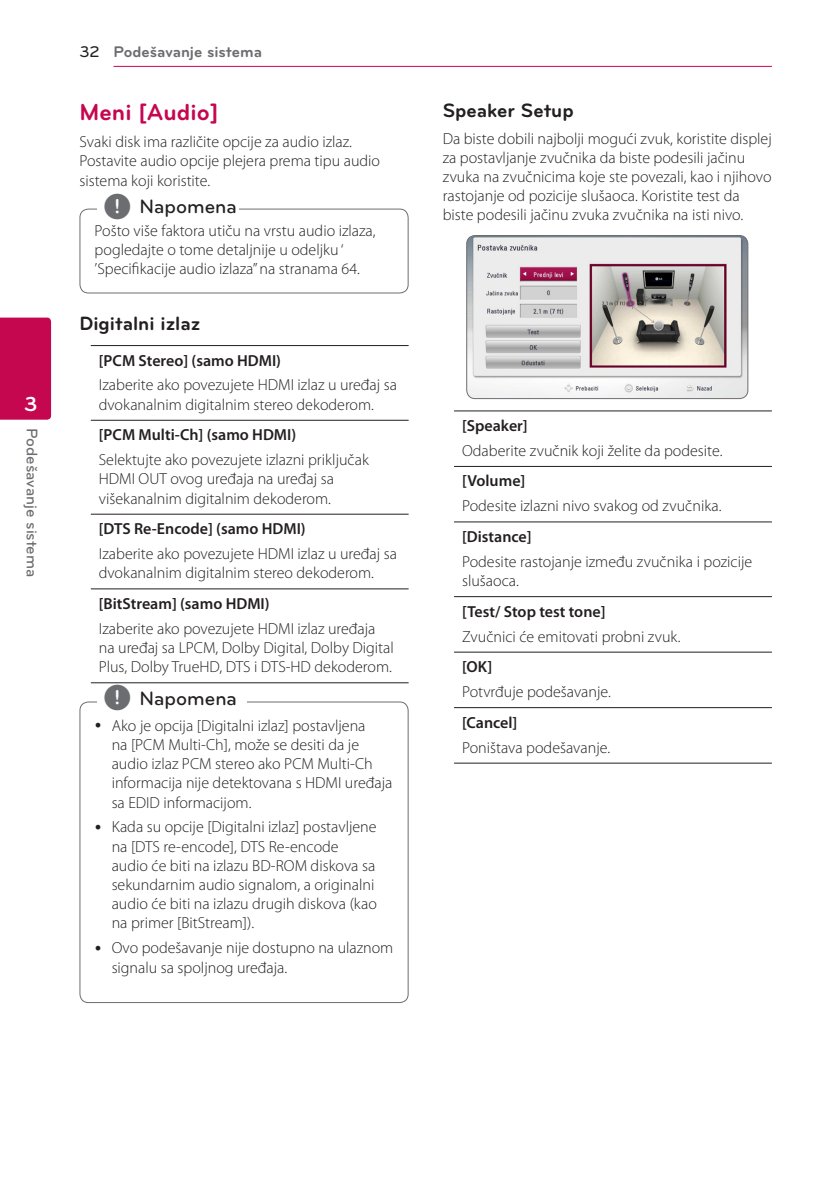
<style>
.page{position:relative;width:840px;height:1191px;background:#fff}
.page>*{position:absolute;margin:0;border:0;box-sizing:border-box;transform-origin:0 0}
.Title_2{font:700 24px "Bryant LG";color:#c50750}
.t1{font:700 21px "Bryant LG";color:#fff}
.Title_3{font:700 20px "Bryant LG";color:#231f20}
.t2{font:500 20px "Bryant LG";color:#231f20}
.Content_text_Light{font:300 16px/19.2px "Myriad Pro";color:#231f20}
.Content_text_SemiBol{font:600 16px "Myriad Pro";color:#231f20}
.t3{font:700 16px "Bryant LG";color:#6c6d70}
.t4{font:500 16px "Bryant LG";color:#6c6d70}
.s1{font-weight:500;color:#231f20}
.s2{font-family:"UPSYS Common";font-weight:400;font-size:30px;color:#6c6d70}
</style>
<div class="page">
<hr style="left:113px;top:66px;width:658px;height:1px;background:#c50750">
<div style="left:0;top:317px;width:51px;height:103px;background:#c50750"></div>
<div style="left:79px;top:209px;width:329px;height:84px;border:1px solid #6c6d70;border-radius:9px"></div>
<div style="left:97px;top:203px;width:142px;height:20px;background:#fff"></div>
<hr style="left:91px;top:345px;width:317px;height:1px;background:#231f20">
<hr style="left:91px;top:420px;width:317px;height:1px;background:#231f20">
<hr style="left:91px;top:513px;width:317px;height:1px;background:#231f20">
<hr style="left:91px;top:588px;width:317px;height:1px;background:#231f20">
<hr style="left:91px;top:682px;width:317px;height:1px;background:#231f20">
<div style="left:79px;top:701px;width:329px;height:302px;border:1px solid #6c6d70;border-radius:9px"></div>
<div style="left:97px;top:694px;width:150px;height:20px;background:#fff"></div>
<img style="left:466px;top:235px;width:281px;height:163px">
<div style="left:466px;top:235px;width:282px;height:164px;border:1px solid #6c6d70;border-radius:9px"></div>
<hr style="left:454px;top:410px;width:317px;height:1px;background:#231f20">
<hr style="left:454px;top:466px;width:317px;height:1px;background:#231f20">
<hr style="left:454px;top:521px;width:317px;height:1px;background:#231f20">
<hr style="left:454px;top:596px;width:317px;height:1px;background:#231f20">
<hr style="left:454px;top:651px;width:317px;height:1px;background:#231f20">
<hr style="left:454px;top:707px;width:317px;height:1px;background:#231f20">
<hr style="left:454px;top:762px;width:317px;height:1px;background:#231f20">
<h2 class="t1" style="left:24px;top:391px;width:15px">3</h2>
<p class="t4" style="left:42px;top:428px;width:150px;rotate:90deg">Podešavanje sistema</p>
<p class="t3" style="left:79px;top:42px;width:184px"><span class="s1">32</span> Podešavanje sistema</p>
<p class="Title_2" style="left:79px;top:97px;width:141px">Meni [Audio]</p>
<p class="Content_text_Light" style="left:79px;top:132px;width:302px">Svaki disk ima različite opcije za audio izlaz.<br>Postavite audio opcije plejera prema tipu audio sistema koji koristite.</p>
<p class="Content_text_Light" style="left:95px;top:221px;width:282px">Pošto više faktora utiču na vrstu audio izlaza, pogledajte o tome detaljnije u odeljku ‘ ’Specifikacije audio izlaza’’ na stranama 64.</p>
<p class="t2" style="left:103px;top:194px;width:135px"><span class="s2">,</span> Napomena</p>
<p class="Title_3" style="left:79px;top:311px;width:122px">Digitalni izlaz</p>
<p class="Content_text_SemiBol" style="left:99px;top:350px;width:184px">[PCM Stereo] (samo HDMI)</p>
<p class="Content_text_Light" style="left:99px;top:375px;width:299px">Izaberite ako povezujete HDMI izlaz u uređaj sa dvokanalnim digitalnim stereo dekoderom.</p>
<p class="Content_text_SemiBol" style="left:99px;top:425px;width:199px">[PCM Multi-Ch] (samo HDMI)</p>
<p class="Content_text_Light" style="left:99px;top:450px;width:271px">Selektujte ako povezujete izlazni priključak<br>HDMI OUT ovog uređaja na uređaj sa višekanalnim digitalnim dekoderom.</p>
<p class="Content_text_SemiBol" style="left:99px;top:518px;width:208px">[DTS Re-Encode] (samo HDMI)</p>
<p class="Content_text_Light" style="left:99px;top:544px;width:299px">Izaberite ako povezujete HDMI izlaz u uređaj sa dvokanalnim digitalnim stereo dekoderom.</p>
<p class="Content_text_SemiBol" style="left:99px;top:593px;width:172px">[BitStream] (samo HDMI)</p>
<p class="Content_text_Light" style="left:99px;top:618px;width:296px">Izaberite ako povezujete HDMI izlaz uređaja na uređaj sa LPCM, Dolby Digital, Dolby Digital<br>Plus, Dolby TrueHD, DTS i DTS-HD dekoderom.</p>
<p class="t2" style="left:103px;top:686px;width:135px"><span class="s2">,</span> Napomena</p>
<p class="Content_text_Light" style="left:112px;top:715px;width:282px">Ako je opcija [Digitalni izlaz] postavljena<br>na [PCM Multi-Ch], može se desiti da je audio izlaz PCM stereo ako PCM Multi-Ch informacija nije detektovana s HDMI uređaja sa EDID informacijom.</p>
<p class="Content_text_Light" style="left:112px;top:817px;width:266px">Kada su opcije [Digitalni izlaz] postavljene na [DTS re-encode], DTS Re-encode audio će biti na izlazu BD-ROM diskova sa sekundarnim audio signalom, a originalni audio će biti na izlazu drugih diskova (kao na primer [BitStream]).</p>
<p class="Content_text_Light" style="left:112px;top:938px;width:283px">Ovo podešavanje nije dostupno na ulaznom signalu sa spoljnog uređaja.</p>
<p class="Title_3" style="left:442px;top:98px;width:132px">Speaker Setup</p>
<p class="Content_text_Light" style="left:442px;top:128px;width:330px">Da biste dobili najbolji mogući zvuk, koristite displej za postavljanje zvučnika da biste podesili jačinu zvuka na zvučnicima koje ste povezali, kao i njihovo rastojanje od pozicije slušaoca. Koristite test da biste podesili jačinu zvuka zvučnika na isti nivo.</p>
<p class="Content_text_SemiBol" style="left:462px;top:415px;width:67px">[Speaker]</p>
<p class="Content_text_Light" style="left:462px;top:441px;width:262px">Odaberite zvučnik koji želite da podesite.</p>
<p class="Content_text_SemiBol" style="left:462px;top:471px;width:65px">[Volume]</p>
<p class="Content_text_Light" style="left:462px;top:496px;width:261px">Podesite izlazni nivo svakog od zvučnika.</p>
<p class="Content_text_SemiBol" style="left:462px;top:526px;width:71px">[Distance]</p>
<p class="Content_text_Light" style="left:462px;top:552px;width:291px">Podesite rastojanje između zvučnika i pozicije slušaoca.</p>
<p class="Content_text_SemiBol" style="left:462px;top:601px;width:145px">[Test/ Stop test tone]</p>
<p class="Content_text_Light" style="left:462px;top:626px;width:220px">Zvučnici će emitovati probni zvuk.</p>
<p class="Content_text_SemiBol" style="left:462px;top:656px;width:32px">[OK]</p>
<p class="Content_text_Light" style="left:462px;top:682px;width:150px">Potvrđuje podešavanje.</p>
<p class="Content_text_SemiBol" style="left:462px;top:712px;width:57px">[Cancel]</p>
<p class="Content_text_Light" style="left:462px;top:737px;width:149px">Poništava podešavanje.</p>
</div>
